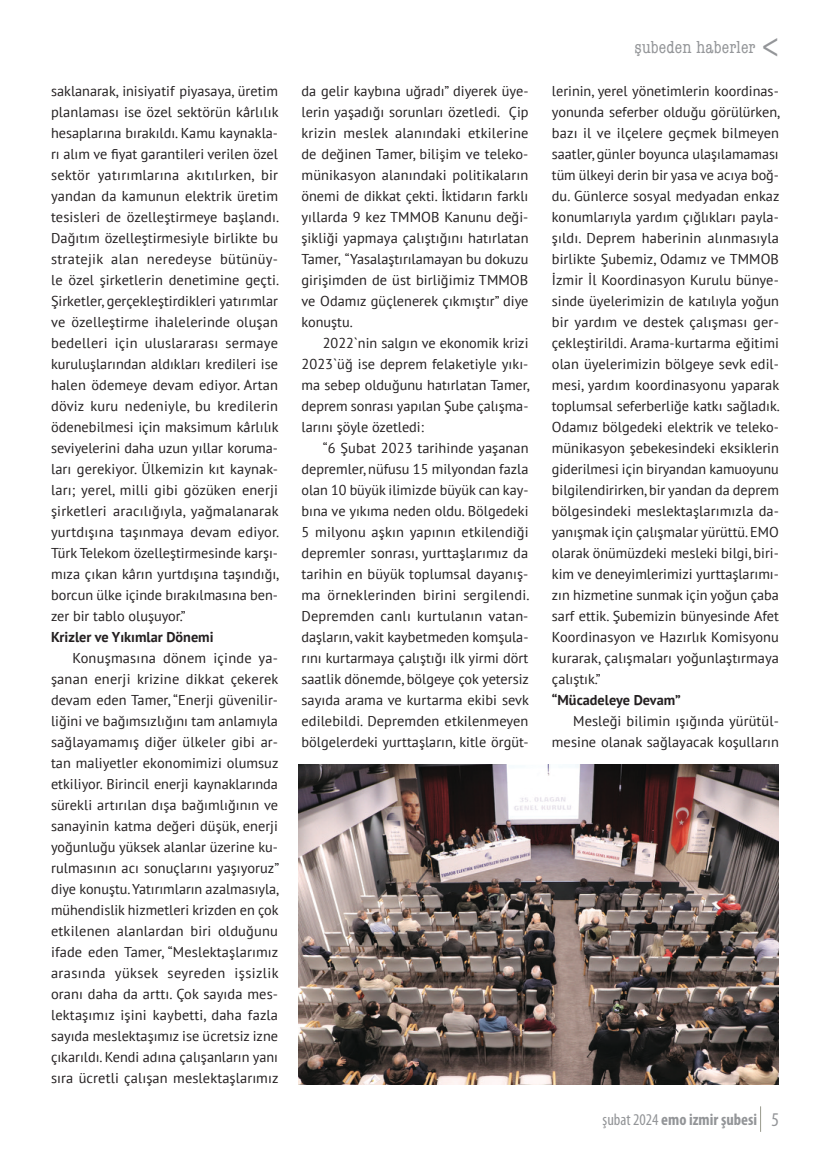
<style>
.page{position:relative;width:830px;height:1170px;background:#fff}
.page>*{position:absolute;margin:0;border:0;box-sizing:border-box;transform-origin:0 0}
.t1{font:condensed 18px "American Typewriter";letter-spacing:.01em;color:#939598}
.t2{font:700 condensed 16.5px "Myriad Pro";color:#939598}
.t3{font:14.25px/21px "PT Sans";color:#231f20;text-align:justify}
.t4{font:700 14.25px "PT Sans";color:#231f20}
.s1{font-weight:400}
.s2{font-weight:400;font-size:19.5px}
</style>
<div class="page">
<img style="left:298px;top:764px;width:480px;height:320px">
<p class="t3" style="left:51px;top:81px;width:229px">saklanarak, inisiyatif piyasaya, üretim planlaması ise özel sektörün kârlılık hesaplarına bırakıldı. Kamu kaynakla&shy;rı alım ve fiyat garantileri verilen özel sektör yatırımlarına akıtılırken, bir yandan da kamunun elektrik üretim tesisleri de özelleştirmeye başlandı.<br>Dağıtım özelleştirmesiyle birlikte bu stratejik alan neredeyse bütünüy&shy;le özel şirketlerin denetimine geçti.<br>Şirketler, gerçekleştirdikleri yatırımlar ve özelleştirme ihalelerinde oluşan bedelleri için uluslararası sermaye kuruluşlarından aldıkları kredileri ise halen ödemeye devam ediyor. Artan döviz kuru nedeniyle, bu kredilerin ödenebilmesi için maksimum kârlılık seviyelerini daha uzun yıllar koruma&shy;ları gerekiyor. Ülkemizin kıt kaynak&shy;ları; yerel, milli gibi gözüken enerji şirketleri aracılığıyla, yağmalanarak yurtdışına taşınmaya devam ediyor.<br>Türk Telekom özelleştirmesinde karşı&shy;mıza çıkan kârın yurtdışına taşındığı, borcun ülke içinde bırakılmasına ben&shy;zer bir tablo oluşuyor.”</p>
<p class="t4" style="left:51px;top:629px;width:164px">Krizler ve Yıkımlar Dönemi</p>
<p class="t3" style="left:51px;top:648px;width:230px;text-indent:21px">Konuşmasına dönem içinde ya&shy;şanan enerji krizine dikkat çekerek devam eden Tamer, “Enerji güvenilir&shy;liğini ve bağımsızlığını tam anlamıyla sağlayamamış diğer ülkeler gibi ar&shy;tan maliyetler ekonomimizi olumsuz etkiliyor. Birincil enerji kaynaklarında sürekli artırılan dışa bağımlığının ve sanayinin katma değeri düşük, enerji yoğunluğu yüksek alanlar üzerine ku&shy;rulmasının acı sonuçlarını yaşıyoruz” diye konuştu. Yatırımların azalmasıyla, mühendislik hizmetleri krizden en çok etkilenen alanlardan biri olduğunu ifade eden Tamer, “Meslektaşlarımız arasında yüksek seyreden işsizlik oranı daha da arttı. Çok sayıda mes&shy;lektaşımız işini kaybetti, daha fazla sayıda meslektaşımız ise ücretsiz izne çıkarıldı. Kendi adına çalışanların yanı sıra ücretli çalışan meslektaşlarımız</p>
<p class="t3" style="left:301px;top:81px;width:228px">da gelir kaybına uğradı” diyerek üye&shy;lerin yaşadığı sorunları özetledi. Çip krizin meslek alanındaki etkilerine de değinen Tamer, bilişim ve teleko&shy;münikasyon alanındaki politikaların önemi de dikkat çekti. İktidarın farklı yıllarda 9 kez TMMOB Kanunu deği&shy;şikliği yapmaya çalıştığını hatırlatan Tamer, “Yasalaştırılamayan bu dokuzu girişimden de üst birliğimiz TMMOB ve Odamız güçlenerek çıkmıştır” diye konuştu.</p>
<p class="t3" style="left:301px;top:333px;width:229px;text-indent:21px">2022`nin salgın ve ekonomik krizi 2023`üğ ise deprem felaketiyle yıkı&shy;ma sebep olduğunu hatırlatan Tamer, deprem sonrası yapılan Şube çalışma&shy;larını şöyle özetledi:</p>
<p class="t3" style="left:301px;top:438px;width:229px;text-indent:21px">“6 Şubat 2023 tarihinde yaşanan depremler, nüfusu 15 milyondan fazla olan 10 büyük ilimizde büyük can kay&shy;bına ve yıkıma neden oldu. Bölgedeki 5 milyonu aşkın yapının etkilendiği depremler sonrası, yurttaşlarımız da tarihin en büyük toplumsal dayanış&shy;ma örneklerinden birini sergilendi.<br>Depremden canlı kurtulanın vatan&shy;daşların, vakit kaybetmeden komşula&shy;rını kurtarmaya çalıştığı ilk yirmi dört saatlik dönemde, bölgeye çok yetersiz sayıda arama ve kurtarma ekibi sevk edilebildi. Depremden etkilenmeyen bölgelerdeki yurttaşların, kitle örgüt-</p>
<p class="t1" style="left:634px;top:37px;width:123px">şubeden haberler</p>
<p class="t3" style="left:551px;top:81px;width:229px">lerinin, yerel yönetimlerin koordinas&shy;yonunda seferber olduğu görülürken, bazı il ve ilçelere geçmek bilmeyen saatler, günler boyunca ulaşılamaması tüm ülkeyi derin bir yasa ve acıya boğ&shy;du. Günlerce sosyal medyadan enkaz konumlarıyla yardım çığlıkları payla&shy;şıldı. Deprem haberinin alınmasıyla birlikte Şubemiz, Odamız ve TMMOB İzmir İl Koordinasyon Kurulu bünye&shy;sinde üyelerimizin de katılıyla yoğun bir yardım ve destek çalışması ger&shy;çekleştirildi. Arama-kurtarma eğitimi olan üyelerimizin bölgeye sevk edil&shy;mesi, yardım koordinasyonu yaparak toplumsal seferberliğe katkı sağladık.<br>Odamız bölgedeki elektrik ve teleko&shy;münikasyon şebekesindeki eksiklerin giderilmesi için biryandan kamuoyunu bilgilendirirken, bir yandan da deprem bölgesindeki meslektaşlarımızla da&shy;yanışmak için çalışmalar yürüttü. EMO olarak önümüzdeki mesleki bilgi, biri&shy;kim ve deneyimlerimizi yurttaşlarımı&shy;zın hizmetine sunmak için yoğun çaba sarf ettik. Şubemizin bünyesinde Afet Koordinasyon ve Hazırlık Komisyonu kurarak, çalışmaları yoğunlaştırmaya çalıştık.”</p>
<p class="t4" style="left:551px;top:692px;width:130px">“Mücadeleye Devam”</p>
<p class="t3" style="left:551px;top:711px;width:228px;text-align:right">Mesleği bilimin ışığında yürütül&shy;mesine olanak sağlayacak koşulların</p>
<p class="t2" style="left:602px;top:1109px;width:178px"><span class="s1">şubat 2024</span> emo izmir şubesi <span class="s2">5</span></p>
</div>
